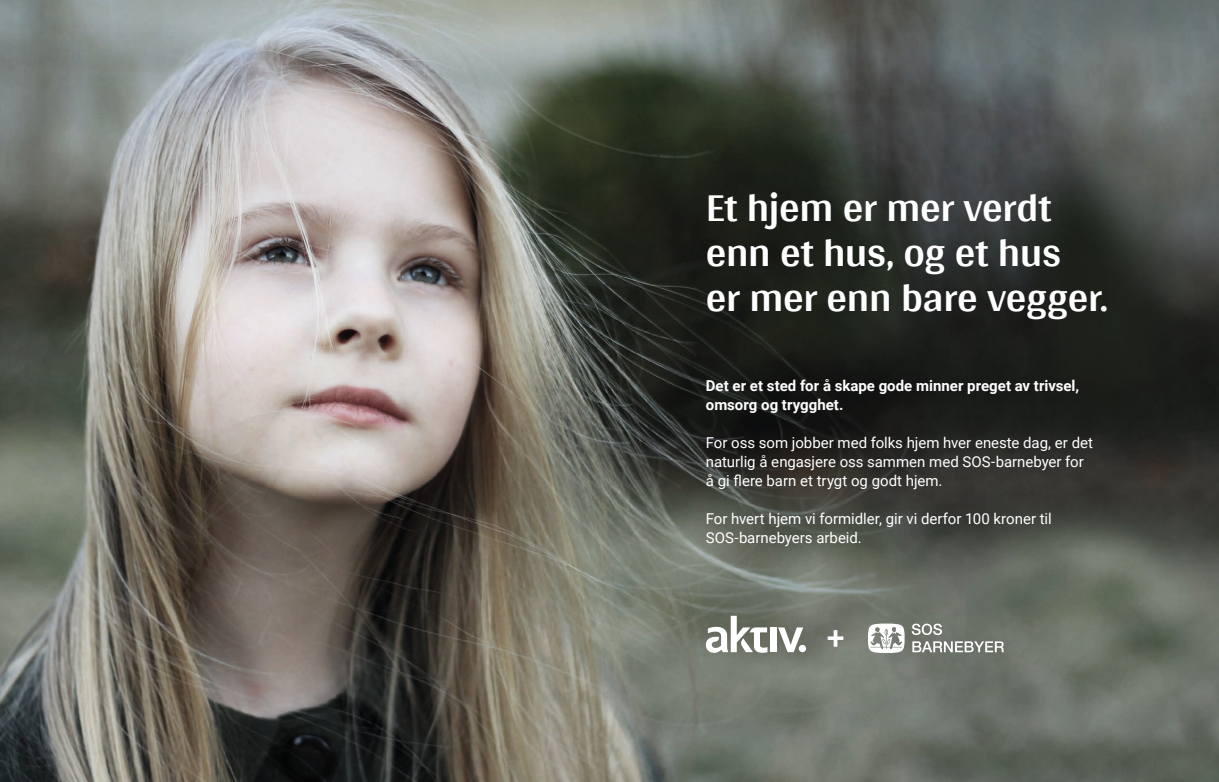
<style>
.page{position:relative;width:1219px;height:782px;background:#fff}
.page>*{position:absolute;margin:0;border:0;box-sizing:border-box;transform-origin:0 0}
.t1{font:700 41px/45px "Arya";letter-spacing:-.02em;color:#fff}
.t2{font:500 32px "Roboto";color:#fff}
.t3{font:15px/19px "Roboto";letter-spacing:-.005em;color:#fff}
.t4{font:700 15px/19px "Roboto";color:#fff}
</style>
<div class="page">
<img style="left:0;top:0;width:1219px;height:781px">
<div style="left:770px;top:627px;width:6px;height:25px;background:#fff"></div>
<svg style="left:799px;top:644px;width:7px;height:8px"></svg>
<svg style="left:706px;top:615px;width:61px;height:37px"></svg>
<svg style="left:778px;top:627px;width:25px;height:25px"></svg>
<svg style="left:912px;top:623px;width:30px;height:11px"></svg>
<svg style="left:912px;top:641px;width:92px;height:11px"></svg>
<svg style="left:868px;top:623px;width:37px;height:29px"></svg>
<h1 class="t1" style="left:706px;top:184px;width:403px">Et hjem er mer verdt enn et hus, og et hus<br>er mer enn bare vegger.</h1>
<p class="t4" style="left:706px;top:375px;width:375px">Det er et sted for å skape gode minner preget av trivsel, omsorg og trygghet.</p>
<p class="t3" style="left:706px;top:432px;width:389px">For oss som jobber med folks hjem hver eneste dag, er det naturlig å engasjere oss sammen med SOS-barnebyer for å gi flere barn et trygt og godt hjem.</p>
<p class="t3" style="left:706px;top:508px;width:347px">For hvert hjem vi formidler, gir vi derfor 100 kroner til<br>SOS-barnebyers arbeid.</p>
<h2 class="t2" style="left:827px;top:614px;width:19px">+</h2>
</div>
